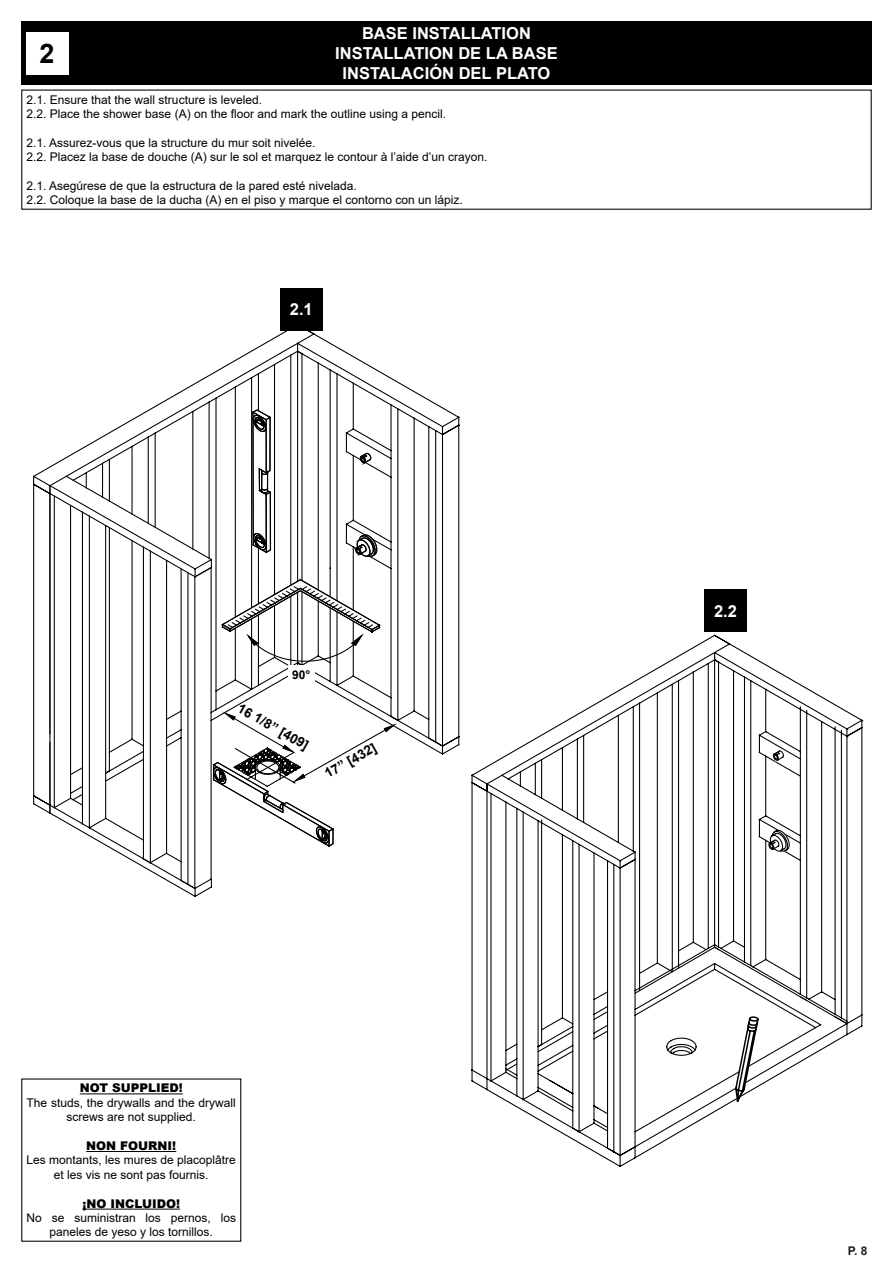
<style>
.page{position:relative;width:893px;height:1263px;background:#fff}
.page>*{position:absolute;margin:0;border:0;box-sizing:border-box;transform-origin:0 0}
.t1{font:700 27px "Arial";color:#000}
.t2{font:700 16.5px "Arial";color:#fff}
.t3{font:700 13.5px "Arial";color:#000}
.t4{font:12px/14.4px "Arial";color:#000;text-align:center}
.t5{font:900 12px "Arial";color:#000}
.t6{font:700 12px "Arial";color:#231f20}
.t7{font:700 12px "Arial";color:#000}
</style>
<div class="page">
<svg style="left:471px;top:634px;width:393px;height:533px"></svg>
<svg style="left:504px;top:750px;width:344px;height:322px"></svg>
<svg style="left:33px;top:373px;width:427px;height:440px"></svg>
<svg style="left:48px;top:475px;width:164px;height:422px"></svg>
<svg style="left:734px;top:1004px;width:25px;height:135px"></svg>
<svg style="left:212px;top:89px;width:188px;height:1153px"></svg>
<div style="left:288px;top:665px;width:27px;height:18px;background:#fff"></div>
<hr style="left:80px;top:1093px;width:103px;height:1px;background:#000">
<hr style="left:86px;top:1151px;width:90px;height:1px;background:#000">
<hr style="left:82px;top:1209px;width:98px;height:1px;background:#000">
<div style="left:21px;top:21px;width:851px;height:64px;background:#000"></div>
<div style="left:26px;top:32px;width:42px;height:42px;background:#fff"></div>
<div style="left:280px;top:288px;width:43px;height:42px;background:#000"></div>
<div style="left:704px;top:589px;width:43px;height:43px;background:#000"></div>
<svg style="left:666px;top:1037px;width:31px;height:19px"></svg>
<p class="t1" style="left:40px;top:34px;width:17px">2</p>
<p class="t2" style="left:362px;top:22px;width:170px">BASE INSTALLATION</p>
<p class="t2" style="left:335px;top:42px;width:224px">INSTALLATION DE LA BASE</p>
<p class="t2" style="left:343px;top:62px;width:209px">INSTALACIÓN DEL PLATO</p>
<p class="t4" style="left:27px;top:92px;width:237px">2.1. Ensure that the wall structure is leveled.</p>
<p class="t4" style="left:27px;top:107px;width:421px">2.2. Place the shower base (A) on the floor and mark the outline using a pencil.</p>
<p class="t4" style="left:27px;top:135px;width:290px">2.1. Assurez-vous que la structure du mur soit nivelée.</p>
<p class="t4" style="left:27px;top:150px;width:462px">2.2. Placez la base de douche (A) sur le sol et marquez le contour à l’aide d’un crayon.</p>
<p class="t4" style="left:27px;top:179px;width:332px">2.1. Asegúrese de que la estructura de la pared esté nivelada.</p>
<p class="t4" style="left:27px;top:193px;width:438px">2.2. Coloque la base de la ducha (A) en el piso y marque el contorno con un lápiz.</p>
<p class="t2" style="left:290px;top:298px;width:24px">2.1</p>
<p class="t7" style="left:292px;top:666px;width:20px">90°</p>
<p class="t3" style="left:243px;top:699px;width:81px;rotate:29deg">16 1/8” [409]</p>
<p class="t3" style="left:321px;top:766px;width:59px;rotate:-29deg">17” [432]</p>
<p class="t5" style="left:80px;top:1079px;width:104px">NOT SUPPLIED!</p>
<p class="t4" style="left:27px;top:1095px;width:211px">The studs, the drywalls and the drywall screws are not supplied.</p>
<p class="t5" style="left:86px;top:1137px;width:91px">NON FOURNI!</p>
<p class="t4" style="left:27px;top:1153px;width:211px">Les montants, les mures de placoplâtre et les vis ne sont pas fournis.</p>
<p class="t5" style="left:82px;top:1194px;width:99px">¡NO INCLUIDO!</p>
<p class="t4" style="left:27px;top:1210px;width:211px">No se suministran los pernos, los paneles de yeso y los tornillos.</p>
<p class="t2" style="left:714px;top:599px;width:24px">2.2</p>
<p class="t6" style="left:848px;top:1242px;width:21px">P. 8</p>
</div>
